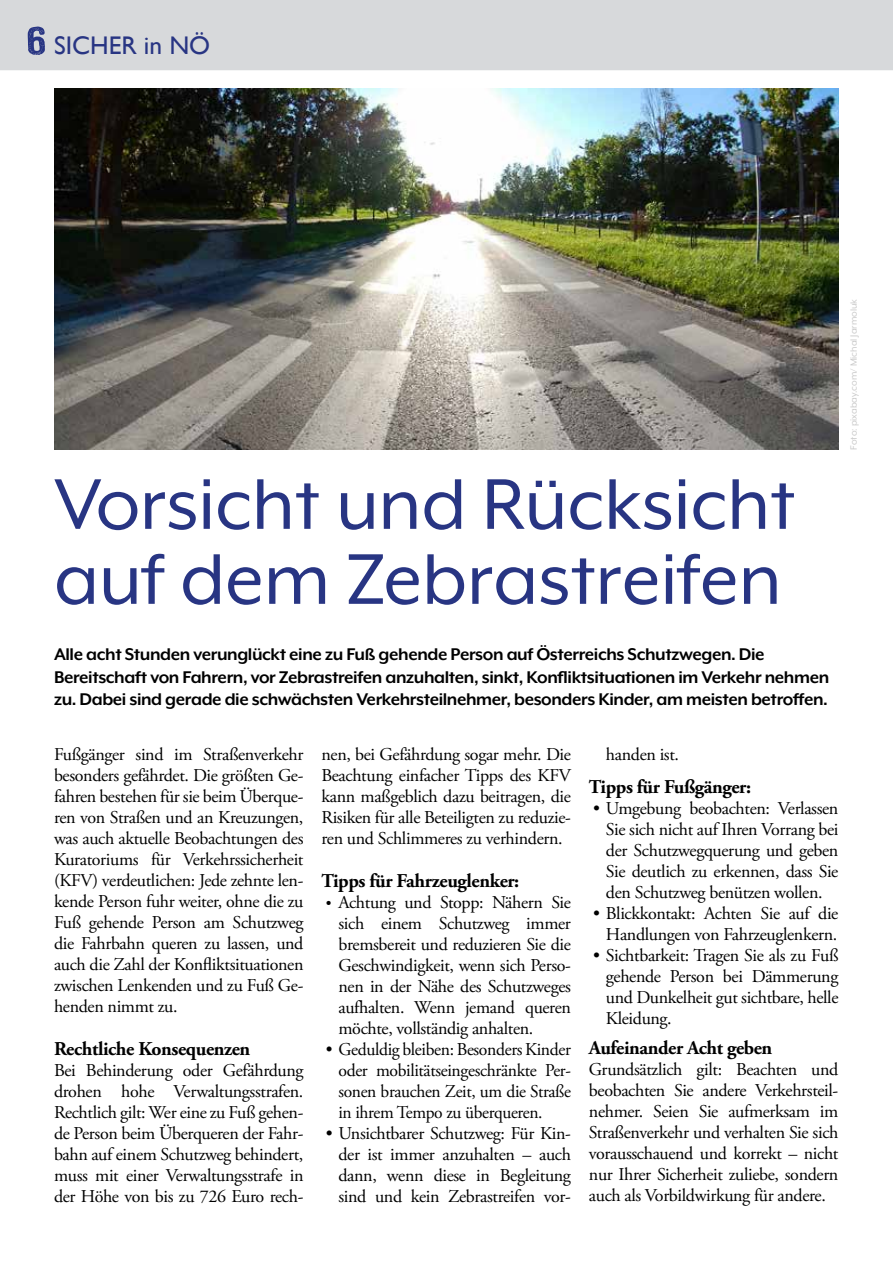
<style>
.page{position:relative;width:893px;height:1263px;background:#fff}
.page>*{position:absolute;margin:0;border:0;box-sizing:border-box;transform-origin:0 0}
.t1{font:82.5px/75px "Mr Eaves XL Mod OT";color:#283583}
.t2{font:25.5px "Gill Sans";color:#283583}
.t3{font:700 19.5px/22.5px "Mr Eaves XL Mod OT";letter-spacing:-.02em;color:#000}
.t4{font:700 19.5px "Adobe Garamond Pro";letter-spacing:-.02em;color:#000}
.t5{font:18px/21px "Adobe Garamond Pro";letter-spacing:-.02em;color:#000;text-align:justify}
.t6{font:10.5px "Mr Eaves XL Mod OT";color:#cacaca}
.s1{font-family:"ZEMBOOD";font-size:40.5px}
.s2{font-size:15px}
</style>
<div class="page">
<div style="left:0;top:0;width:893px;height:70px;background:#d7d9db"></div>
<img style="left:54px;top:88px;width:784px;height:362px">
<h2 class="t2" style="left:28px;top:30px;width:184px"><span class="s1">6</span> SICHER in NÖ</h2>
<h1 class="t1" style="left:54px;top:466px;width:743px">Vorsicht und Rücksicht auf dem Zebrastreifen</h1>
<p class="t6" style="left:848px;top:450px;width:152px;rotate:-90deg">Foto: pixabay.com/ Michal Jarmoluk</p>
<p class="t3" style="left:54px;top:643px;width:777px">Alle acht Stunden verunglückt eine zu Fuß gehende Person auf Österreichs Schutzwegen. Die<br>Bereitschaft von Fahrern, vor Zebrastreifen anzuhalten, sinkt, Konfliktsituationen im Verkehr nehmen zu. Dabei sind gerade die schwächsten Verkehrsteilnehmer, besonders Kinder, am meisten betroffen.</p>
<p class="t5" style="left:54px;top:745px;width:251px">Fußgänger sind im Straßenverkehr besonders gefährdet. Die größten Ge&shy;fahren bestehen für sie beim Überque&shy;ren von Straßen und an Kreuzungen, was auch aktuelle Beobachtungen des Kuratoriums für Verkehrssicherheit (KFV) verdeutlichen: Jede zehnte len&shy;kende Person fuhr weiter, ohne die zu Fuß gehende Person am Schutzweg die Fahrbahn queren zu lassen, und auch die Zahl der Konfliktsituationen zwischen Lenkenden und zu Fuß Ge&shy;henden nimmt zu.</p>
<p class="t4" style="left:54px;top:1037px;width:198px">Rechtliche Konsequenzen</p>
<p class="t5" style="left:54px;top:1060px;width:251px">Bei Behinderung oder Gefährdung drohen hohe Verwaltungsstrafen.<br>Rechtlich gilt: Wer eine zu Fuß gehen&shy;de Person beim Überqueren der Fahr&shy;bahn auf einem Schutzweg behindert, muss mit einer Verwaltungsstrafe in der Höhe von bis zu 726 Euro rech-</p>
<p class="t5" style="left:606px;top:745px;width:75px">handen ist.</p>
<p class="t4" style="left:589px;top:776px;width:164px">Tipps für Fußgänger:</p>
<p class="t5" style="left:606px;top:799px;width:234px;text-indent:-13px">• Umgebung beobachten: Verlassen Sie sich nicht auf Ihren Vorrang bei der Schutzwegquerung und geben Sie deutlich zu erkennen, dass Sie den Schutzweg benützen wollen.</p>
<p class="t5" style="left:593px;top:904px;width:247px;text-align:right">• Blickkontakt: Achten Sie auf die<br>Handlungen von Fahrzeuglenkern.</p>
<p class="t5" style="left:606px;top:946px;width:234px;text-indent:-13px">• Sichtbarkeit: Tragen Sie als zu Fuß gehende Person bei Dämmerung und Dunkelheit gut sichtbare, helle Kleidung.</p>
<p class="t4" style="left:589px;top:1037px;width:185px">Aufeinander Acht geben</p>
<p class="t5" style="left:589px;top:1060px;width:251px">Grundsätzlich gilt: Beachten und beobachten Sie andere Verkehrsteil&shy;nehmer. Seien Sie aufmerksam im Straßenverkehr und verhalten Sie sich vorausschauend und korrekt – nicht nur Ihrer Sicherheit zuliebe, sondern auch als Vorbildwirkung für andere.</p>
<p class="t5" style="left:321px;top:745px;width:251px">nen, bei Gefährdung sogar mehr. Die Beachtung einfacher Tipps des KFV kann maßgeblich dazu beitragen, die Risiken für alle Beteiligten zu reduzie&shy;ren und Schlimmeres zu verhindern.</p>
<p class="t4" style="left:321px;top:869px;width:199px">Tipps für Fahrzeuglenker:</p>
<p class="t5" style="left:338px;top:892px;width:234px;text-indent:-13px"><span class="s2">•</span> Achtung und Stopp: Nähern Sie sich einem Schutzweg immer bremsbereit und reduzieren Sie die Geschwindigkeit, wenn sich Perso&shy;nen in der Nähe des Schutzweges aufhalten. Wenn jemand queren möchte, vollständig anhalten.</p>
<p class="t5" style="left:338px;top:1039px;width:234px;text-indent:-13px">• Geduldig bleiben: Besonders Kinder oder mobilitätseingeschränkte Per&shy;sonen brauchen Zeit, um die Straße in ihrem Tempo zu überqueren.</p>
<p class="t5" style="left:338px;top:1123px;width:234px;text-indent:-13px">• Unsichtbarer Schutzweg: Für Kin&shy;der ist immer anzuhalten – auch dann, wenn diese in Begleitung sind und kein Zebrastreifen vor-</p>
</div>
